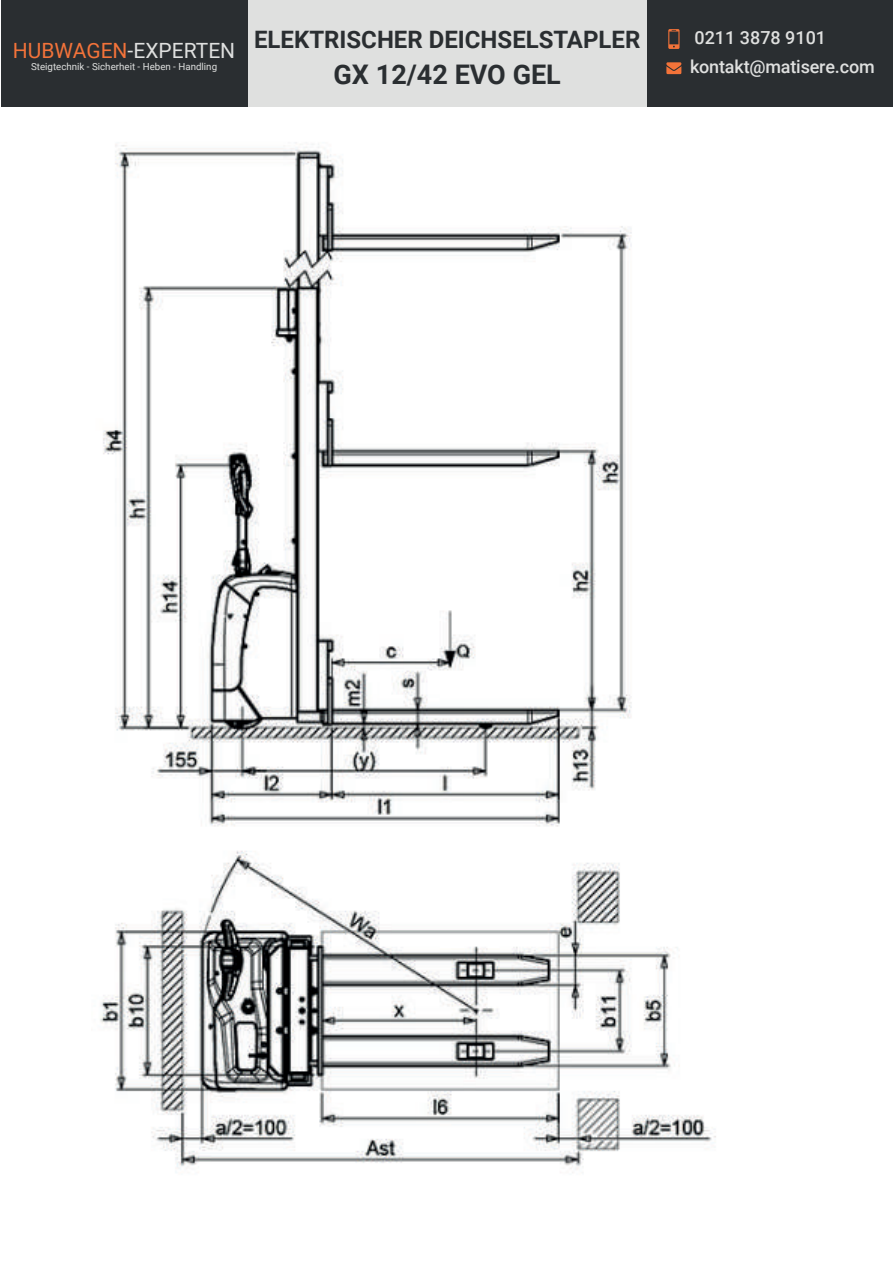
<style>
.page{position:relative;width:893px;height:1263px;background:#fff}
.page>*{position:absolute;margin:0;border:0;box-sizing:border-box;transform-origin:0 0}
.t1{font:700 27px "Roboto";color:#2a2e31}
.t2{font:700 24px "Roboto";color:#2a2e31}
.t3{font:21px "Roboto";color:#dfe0df}
.t4{font:500 18px/29.2px "Roboto";letter-spacing:-.01em;color:#dfe0df}
.t5{font:9.75px "Roboto";color:#dfe0df}
.s1{color:#f3733a}
</style>
<div class="page">
<img style="left:100px;top:144px;width:616px;height:1029px">
<div style="left:247px;top:0;width:400px;height:107px;background:#dfe0df"></div>
<div style="left:1px;top:0;width:246px;height:107px;background:#2a2e31"></div>
<div style="left:647px;top:0;width:246px;height:107px;background:#2a2e31"></div>
<svg style="left:668px;top:29px;width:11px;height:20px"></svg>
<svg style="left:666px;top:62px;width:15px;height:12px"></svg>
<h3 class="t3" style="left:13px;top:36px;width:224px"><span class="s1">HUBWAGEN</span>-EXPERTEN</h3>
<p class="t5" style="left:31px;top:59px;width:188px">Steigtechnik - Sicherheit - Heben - Handling</p>
<h2 class="t2" style="left:254px;top:23px;width:388px">ELEKTRISCHER DEICHSELSTAPLER</h2>
<h1 class="t1" style="left:334px;top:56px;width:229px">GX 12/42 EVO GEL</h1>
<h3 class="t4" style="left:690px;top:23px;width:186px">0211 3878 9101 kontakt@matisere.com</h3>
</div>
